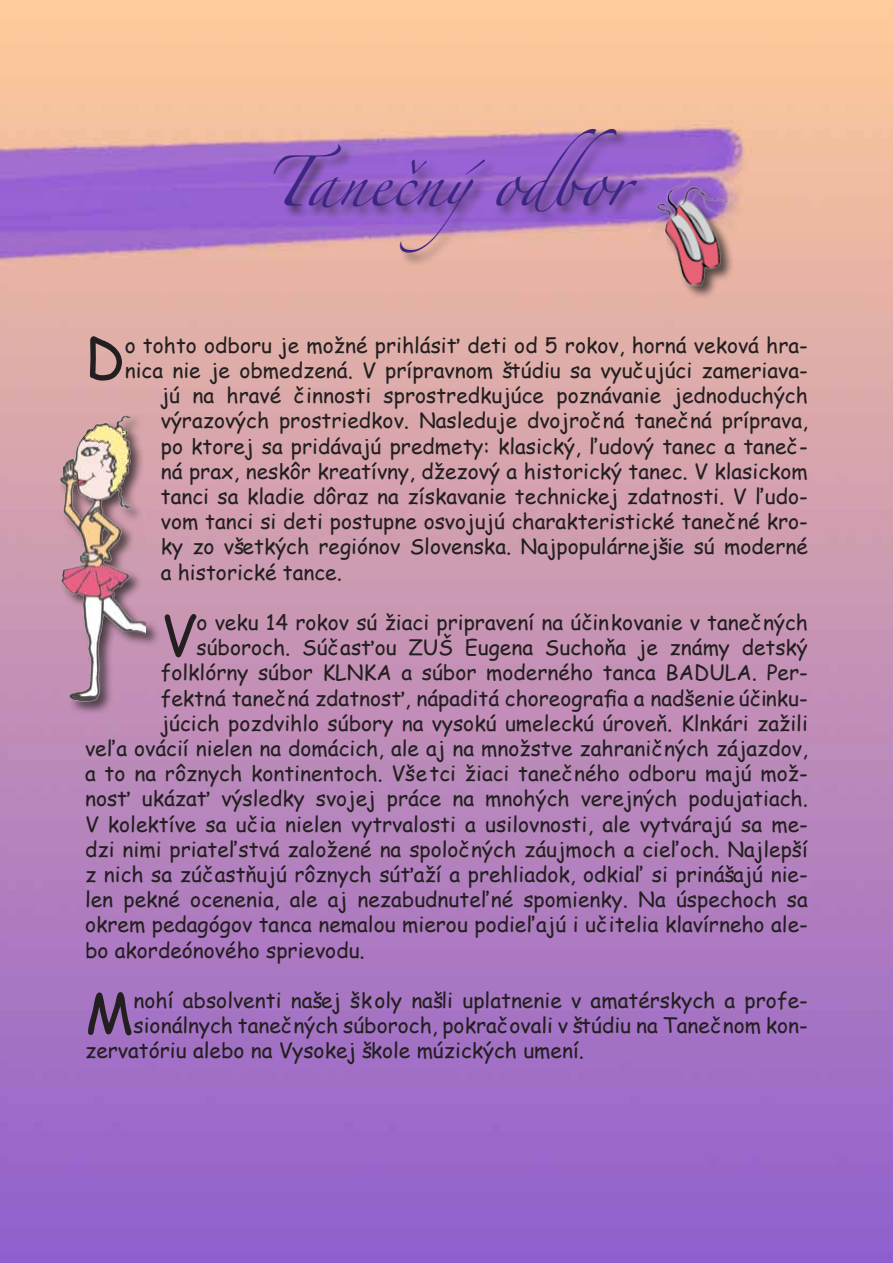
<style>
.page{position:relative;width:893px;height:1263px;background:#fff}
.page>*{position:absolute;margin:0;border:0;box-sizing:border-box;transform-origin:0 0}
.t1{font:54.9px "Comic Sans MS";color:#231f20}
.t2{font:45px "Zapfino";color:#3b2782}
.t3{font:21px "Comic Sans MS";color:#231f20}
</style>
<div class="page">
<img style="left:0;top:0;width:893px;height:1263px">
<div style="left:59px;top:414px;width:101px;height:301px;background:#231f20;opacity:.75"></div>
<img style="left:43px;top:400px;width:103px;height:313px">
<div style="left:648px;top:179px;width:97px;height:120px;background:#ebb7a3"></div>
<img style="left:630px;top:173px;width:113px;height:125px">
<div style="left:272px;top:128px;width:379px;height:138px;background:#231f20;opacity:.75"></div>
<h2 class="t2" style="left:264px;top:164px;width:366px">Tanečnýodbor</h2>
<h1 class="t1" style="left:85px;top:317px;width:41px">D</h1>
<p class="t3" style="left:125px;top:330px;width:685px">o tohto odboru je možné prihlásiť deti od 5 rokov, horná veková hra-</p>
<p class="t3" style="left:125px;top:355px;width:685px">nica nie je obmedzená. V prípravnom štúdiu sa vyučujúci zameriava-</p>
<p class="t3" style="left:161px;top:380px;width:649px">jú na hravé činnosti sprostredkujúce poznávanie jednoduchých</p>
<p class="t3" style="left:161px;top:405px;width:649px">výrazových prostriedkov. Nasleduje dvojročná tanečná príprava,</p>
<p class="t3" style="left:161px;top:430px;width:649px">po ktorej sa pridávajú predmety: klasický, ľudový tanec a taneč-</p>
<p class="t3" style="left:161px;top:456px;width:649px">ná prax, neskôr kreatívny, džezový a historický tanec. V klasickom</p>
<p class="t3" style="left:161px;top:481px;width:649px">tanci sa kladie dôraz na získavanie technickej zdatnosti. V ľudo-</p>
<p class="t3" style="left:161px;top:506px;width:649px">vom tanci si deti postupne osvojujú charakteristické tanečné kro-</p>
<p class="t3" style="left:161px;top:531px;width:649px">ky zo všetkých regiónov Slovenska. Najpopulárnejšie sú moderné</p>
<p class="t3" style="left:161px;top:556px;width:183px">a historické tance.</p>
<h1 class="t1" style="left:161px;top:595px;width:37px">V</h1>
<p class="t3" style="left:196px;top:607px;width:613px">o veku 14 rokov sú žiaci pripravení na účinkovanie v tanečných</p>
<p class="t3" style="left:196px;top:632px;width:613px">súboroch. Súčasťou ZUŠ Eugena Suchoňa je známy detský</p>
<p class="t3" style="left:161px;top:657px;width:649px">folklórny súbor KLNKA a súbor moderného tanca BADULA. Per-</p>
<p class="t3" style="left:161px;top:682px;width:649px">fektná tanečná zdatnosť, nápaditá choreografia a nadšenie účinku-</p>
<p class="t3" style="left:161px;top:708px;width:649px">júcich pozdvihlo súbory na vysokú umeleckú úroveň. Klnkári zažili</p>
<p class="t3" style="left:85px;top:733px;width:724px">veľa ovácií nielen na domácich, ale aj na množstve zahraničných zájazdov,</p>
<p class="t3" style="left:85px;top:758px;width:724px">a to na rôznych kontinentoch. Všetci žiaci tanečného odboru majú mož-</p>
<p class="t3" style="left:85px;top:783px;width:724px">nosť ukázať výsledky svojej práce na mnohých verejných podujatiach.</p>
<p class="t3" style="left:85px;top:808px;width:724px">V kolektíve sa učia nielen vytrvalosti a usilovnosti, ale vytvárajú sa me-</p>
<p class="t3" style="left:85px;top:834px;width:724px">dzi nimi priateľstvá založené na spoločných záujmoch a cieľoch. Najlepší</p>
<p class="t3" style="left:85px;top:859px;width:724px">z nich sa zúčastňujú rôznych súťaží a prehliadok, odkiaľ si prinášajú nie-</p>
<p class="t3" style="left:85px;top:884px;width:724px">len pekné ocenenia, ale aj nezabudnuteľné spomienky. Na úspechoch sa</p>
<p class="t3" style="left:85px;top:909px;width:724px">okrem pedagógov tanca nemalou mierou podieľajú i učitelia klavírneho ale-</p>
<p class="t3" style="left:85px;top:934px;width:281px">bo akordeónového sprievodu.</p>
<h1 class="t1" style="left:85px;top:973px;width:50px">M</h1>
<p class="t3" style="left:134px;top:985px;width:676px">nohí absolventi našej školy našli uplatnenie v amatérskych a profe-</p>
<p class="t3" style="left:134px;top:1010px;width:676px">sionálnych tanečných súboroch, pokračovali v štúdiu na Tanečnom kon-</p>
<p class="t3" style="left:85px;top:1035px;width:501px">zervatóriu alebo na Vysokej škole múzických umení.</p>
</div>
